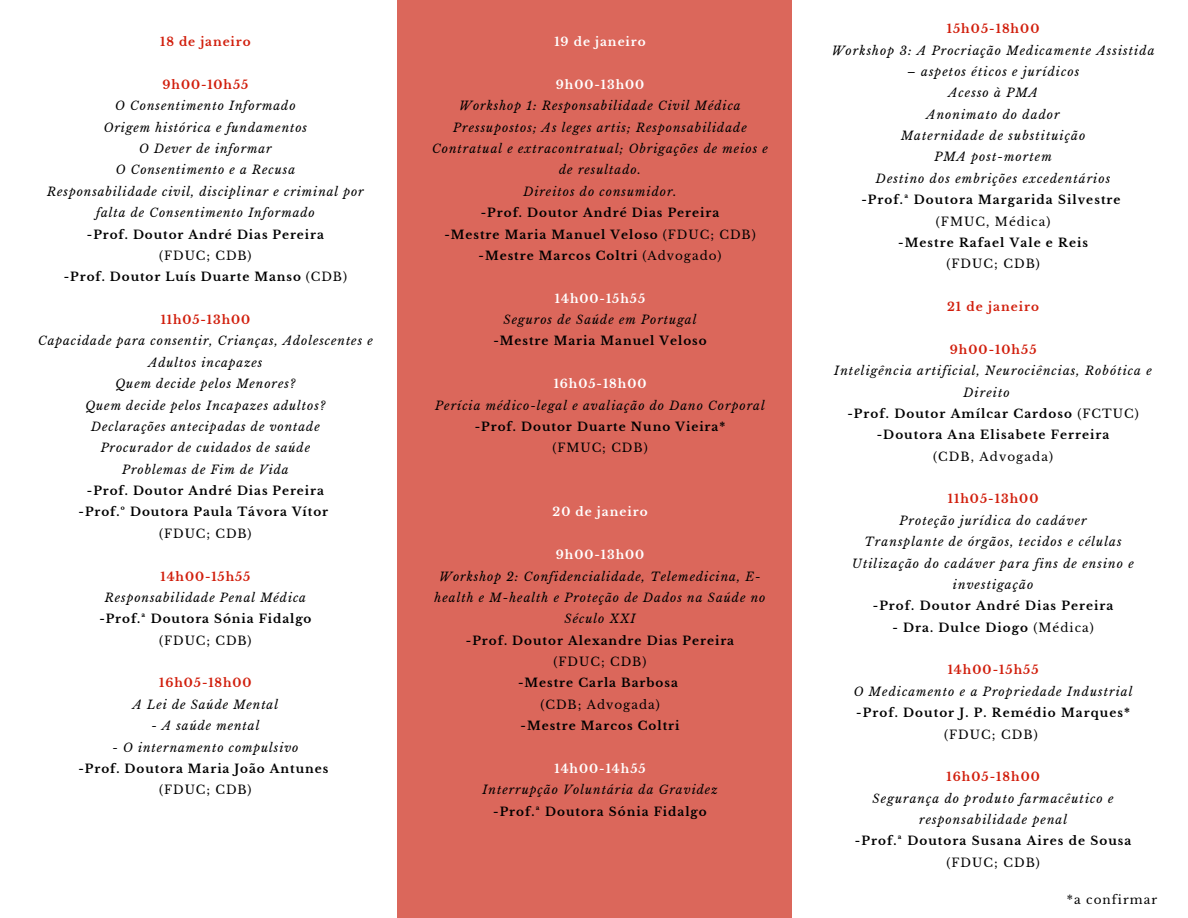
<style>
.page{position:relative;width:1188px;height:918px;background:#fff}
.page>*{position:absolute;margin:0;border:0;box-sizing:border-box;transform-origin:0 0}
.t1{font:italic 12px/21.3px "Libre Baskerville";letter-spacing:.08em;color:#000;text-align:center}
.t2{font:700 12px/21.3px "Libre Baskerville";letter-spacing:.08em;color:#000;text-align:center}
.t3{font:12px "Libre Baskerville";letter-spacing:.085em;color:#000}
.t4{font:700 12px "Libre Baskerville";letter-spacing:.085em;color:#d11e0c}
.t5{font:700 12px "Libre Baskerville";letter-spacing:.08em;color:#fff}
.s1{font-weight:400}
</style>
<div class="page">
<div style="left:397px;top:0;width:395px;height:918px;background:#db675b"></div>
<p class="t4" style="left:160px;top:34px;width:92px">18 de janeiro</p>
<p class="t4" style="left:163px;top:77px;width:87px">9h00-10h55</p>
<p class="t1" style="left:47px;top:95px;width:318px">O Consentimento Informado<br>Origem histórica e fundamentos<br>O Dever de informar<br>O Consentimento e a Recusa<br>Responsabilidade civil, disciplinar e criminal por falta de Consentimento Informado</p>
<p class="t2" style="left:87px;top:224px;width:238px">-Prof. Doutor André Dias Pereira</p>
<p class="t2" style="left:64px;top:245px;width:285px"><span class="s1">(FDUC; CDB)<br></span>-Prof. Doutor Luís Duarte Manso <span class="s1">(CDB)</span></p>
<p class="t4" style="left:161px;top:312px;width:91px">11h05-13h00</p>
<p class="t1" style="left:38px;top:331px;width:336px">Capacidade para consentir, Crianças, Adolescentes e<br>Adultos incapazes<br>Quem decide pelos Menores?<br>Quem decide pelos Incapazes adultos?<br>Declarações antecipadas de vontade<br>Procurador de cuidados de saúde<br>Problemas de Fim de Vida</p>
<p class="t2" style="left:79px;top:480px;width:251px">-Prof. Doutor André Dias Pereira -Prof.º Doutora Paula Távora Vítor</p>
<p class="t3" style="left:159px;top:526px;width:94px">(FDUC; CDB)</p>
<p class="t4" style="left:161px;top:569px;width:91px">14h00-15h55</p>
<p class="t1" style="left:105px;top:587px;width:203px">Responsabilidade Penal Médica</p>
<p class="t2" style="left:99px;top:608px;width:214px">-Prof.ª Doutora Sónia Fidalgo</p>
<p class="t3" style="left:159px;top:633px;width:94px">(FDUC; CDB)</p>
<p class="t4" style="left:159px;top:676px;width:94px">16h05-18h00</p>
<p class="t1" style="left:133px;top:694px;width:147px">A Lei de Saúde Mental</p>
<p class="t1" style="left:151px;top:715px;width:109px">- A saúde mental</p>
<p class="t1" style="left:112px;top:737px;width:188px">- O internamento compulsivo</p>
<p class="t2" style="left:79px;top:758px;width:251px">-Prof. Doutora Maria João Antunes</p>
<p class="t3" style="left:159px;top:783px;width:94px">(FDUC; CDB)</p>
<p class="t5" style="left:554px;top:34px;width:93px">19 de janeiro</p>
<p class="t5" style="left:556px;top:77px;width:90px">9h00-13h00</p>
<p class="t1" style="left:432px;top:95px;width:337px">Workshop 1: Responsabilidade Civil Médica Pressupostos; As leges artis; Responsabilidade Contratual e extracontratual; Obrigações de meios e de resultado.<br>Direitos do consumidor.</p>
<p class="t2" style="left:444px;top:202px;width:313px">-Prof. Doutor André Dias Pereira<br>-Mestre Maria Manuel Veloso <span class="s1">(FDUC; CDB) </span>-Mestre Marcos Coltri <span class="s1">(Advogado)</span></p>
<p class="t5" style="left:555px;top:291px;width:92px">14h00-15h55</p>
<p class="t1" style="left:504px;top:309px;width:194px">Seguros de Saúde em Portugal</p>
<p class="t2" style="left:493px;top:331px;width:215px">-Mestre Maria Manuel Veloso</p>
<p class="t5" style="left:554px;top:376px;width:94px">16h05-18h00</p>
<p class="t1" style="left:435px;top:395px;width:331px">Perícia médico-legal e avaliação do Dano Corporal</p>
<p class="t2" style="left:475px;top:416px;width:252px">-Prof. Doutor Duarte Nuno Vieira*</p>
<p class="t3" style="left:552px;top:441px;width:97px">(FMUC; CDB)</p>
<p class="t5" style="left:553px;top:505px;width:97px">20 de janeiro</p>
<p class="t5" style="left:556px;top:547px;width:90px">9h00-13h00</p>
<p class="t1" style="left:435px;top:566px;width:332px">Workshop 2: Confidencialidade, Telemedicina, E&shy;health e M-health e Proteção de Dados na Saúde no<br>Século XXI</p>
<p class="t2" style="left:466px;top:630px;width:270px">-Prof. Doutor Alexandre Dias Pereira</p>
<p class="t3" style="left:554px;top:654px;width:94px">(FDUC; CDB)</p>
<p class="t2" style="left:518px;top:673px;width:161px">-Mestre Carla Barbosa</p>
<p class="t3" style="left:540px;top:697px;width:121px">(CDB; Advogada)</p>
<p class="t2" style="left:521px;top:715px;width:160px">-Mestre Marcos Coltri</p>
<p class="t5" style="left:555px;top:761px;width:93px">14h00-14h55</p>
<p class="t1" style="left:483px;top:779px;width:237px">Interrupção Voluntária da Gravidez</p>
<p class="t2" style="left:493px;top:801px;width:215px">-Prof.ª Doutora Sónia Fidalgo</p>
<p class="t4" style="left:947px;top:22px;width:94px">15h05-18h00</p>
<p class="t1" style="left:832px;top:40px;width:324px">Workshop 3: A Procriação Medicamente Assistida</p>
<p class="t1" style="left:876px;top:61px;width:236px">– aspetos éticos e jurídicos<br>Acesso à PMA<br>Anonimato do dador<br>Maternidade de substituição<br>PMA post-mortem<br>Destino dos embrições excedentários</p>
<p class="t2" style="left:861px;top:189px;width:261px">-Prof.ª Doutora Margarida Silvestre</p>
<p class="t3" style="left:936px;top:214px;width:116px">(FMUC, Médica)</p>
<p class="t2" style="left:898px;top:232px;width:191px">-Mestre Rafael Vale e Reis</p>
<p class="t3" style="left:946px;top:257px;width:95px">(FDUC; CDB)</p>
<p class="t4" style="left:947px;top:299px;width:94px">21 de janeiro</p>
<p class="t4" style="left:950px;top:342px;width:88px">9h00-10h55</p>
<p class="t1" style="left:834px;top:360px;width:319px">Inteligência artificial, Neurociências, Robótica e</p>
<p class="t1" style="left:964px;top:382px;width:48px">Direito</p>
<p class="t2" style="left:847px;top:403px;width:293px">-Prof. Doutor Amílcar Cardoso <span class="s1">(FCTUC)</span></p>
<p class="t2" style="left:877px;top:424px;width:234px">-Doutora Ana Elisabete Ferreira</p>
<p class="t3" style="left:933px;top:449px;width:121px">(CDB, Advogada)</p>
<p class="t4" style="left:948px;top:492px;width:92px">11h05-13h00</p>
<p class="t1" style="left:852px;top:510px;width:283px">Proteção jurídica do cadáver<br>Transplante de órgãos, tecidos e células<br>Utilização do cadáver para fins de ensino e investigação</p>
<p class="t2" style="left:873px;top:595px;width:242px">-Prof. Doutor André Dias Pereira</p>
<p class="t2" style="left:892px;top:617px;width:203px">- Dra. Dulce Diogo <span class="s1">(Médica)</span></p>
<p class="t4" style="left:948px;top:663px;width:92px">14h00-15h55</p>
<p class="t1" style="left:854px;top:681px;width:280px">O Medicamento e a Propriedade Industrial</p>
<p class="t2" style="left:856px;top:702px;width:275px">-Prof. Doutor J. P. Remédio Marques*</p>
<p class="t3" style="left:944px;top:727px;width:95px">(FDUC; CDB)</p>
<p class="t4" style="left:946px;top:770px;width:95px">16h05-18h00</p>
<p class="t1" style="left:873px;top:788px;width:243px">Segurança do produto farmacêutico e responsabilidade penal</p>
<p class="t2" style="left:855px;top:831px;width:278px">-Prof.ª Doutora Susana Aires de Sousa</p>
<p class="t3" style="left:946px;top:855px;width:95px">(FDUC; CDB)</p>
<p class="t3" style="left:1067px;top:892px;width:92px">*a confirmar</p>
</div>
